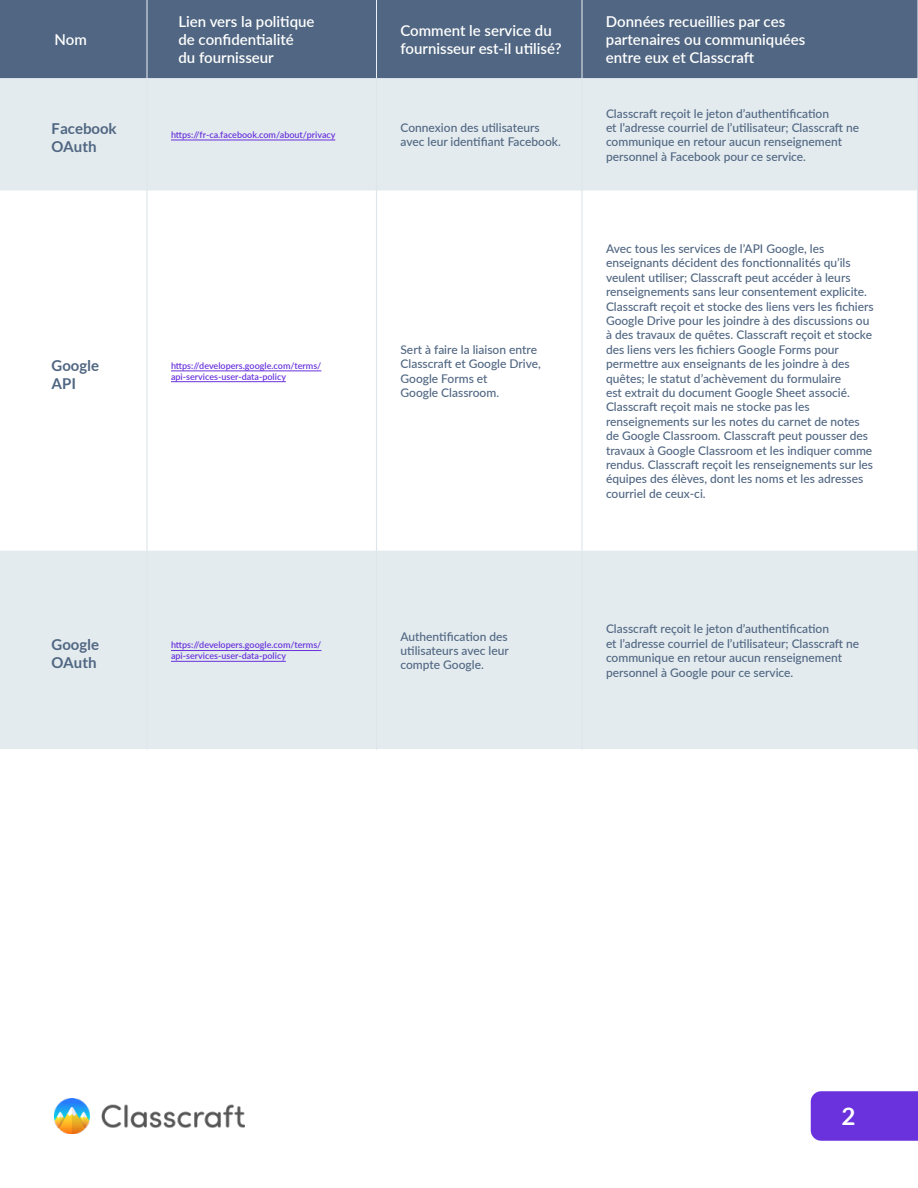
<style>
.page{position:relative;width:918px;height:1188px;background:#fff}
.page>*{position:absolute;margin:0;border:0;box-sizing:border-box;transform-origin:0 0}
.t1{font:700 24px "Lato";color:#fff}
.t2{font:600 15px/18px "Lato";color:#fff}
.t3{font:700 15px/18px "Lato";color:#506682}
.t4{font:500 12px/14.4px "Lato";color:#506682}
.t5{font:600 9px/10.8px "Lato";color:#6932dc}
</style>
<div class="page">
<div style="left:811px;top:1091px;width:107px;height:50px;background:#6932dc"></div>
<img style="left:54px;top:1098px;width:191px;height:36px">
<div style="left:0;top:0;width:918px;height:748px;background:#e3ebee"></div>
<div style="left:0;top:0;width:917px;height:78px;background:#506682"></div>
<div style="left:0;top:190px;width:917px;height:361px;background:#fff"></div>
<hr style="left:581px;top:78px;width:2px;height:112px;background:#dce6ea">
<hr style="left:917px;top:78px;width:1px;height:112px;background:#dce6ea">
<hr style="left:581px;top:191px;width:2px;height:360px;background:#dce6ea">
<hr style="left:917px;top:191px;width:1px;height:360px;background:#dce6ea">
<hr style="left:581px;top:551px;width:2px;height:199px;background:#dce6ea">
<hr style="left:917px;top:551px;width:1px;height:199px;background:#dce6ea">
<hr style="left:376px;top:78px;width:1px;height:112px;background:#dce6ea">
<hr style="left:376px;top:191px;width:1px;height:360px;background:#dce6ea">
<hr style="left:376px;top:551px;width:1px;height:199px;background:#dce6ea">
<hr style="left:146px;top:78px;width:2px;height:112px;background:#dce6ea">
<hr style="left:146px;top:191px;width:2px;height:360px;background:#dce6ea">
<hr style="left:146px;top:551px;width:2px;height:199px;background:#dce6ea">
<hr style="left:582px;top:0;width:1px;height:78px;background:#eaf0f3">
<hr style="left:376px;top:0;width:1px;height:78px;background:#eaf0f3">
<hr style="left:147px;top:0;width:1px;height:78px;background:#eaf0f3">
<hr style="left:171px;top:140px;width:164px;height:1px;background:#6932dc">
<hr style="left:171px;top:371px;width:150px;height:1px;background:#6932dc">
<hr style="left:171px;top:381px;width:115px;height:1px;background:#6932dc">
<hr style="left:171px;top:650px;width:150px;height:1px;background:#6932dc">
<hr style="left:171px;top:661px;width:115px;height:1px;background:#6932dc">
<p class="t2" style="left:55px;top:30px;width:34px">Nom</p>
<p class="t2" style="left:178px;top:12px;width:138px">Lien vers la politique de confidentialité<br>du fournisseur</p>
<p class="t2" style="left:400px;top:21px;width:162px">Comment le service du fournisseur est-il utilisé?</p>
<p class="t2" style="left:606px;top:12px;width:201px">Données recueillies par ces partenaires ou communiquées entre eux et Classcraft</p>
<p class="t3" style="left:52px;top:120px;width:67px">Facebook<br>OAuth</p>
<p class="t5" style="left:171px;top:129px;width:166px">https://fr-ca.facebook.com/about/privacy</p>
<p class="t4" style="left:400px;top:120px;width:162px">Connexion des utilisateurs avec leur identifiant Facebook.</p>
<p class="t3" style="left:52px;top:356px;width:49px">Google<br>API</p>
<p class="t5" style="left:171px;top:360px;width:152px">https://developers.google.com/terms/ api-services-user-data-policy</p>
<p class="t4" style="left:400px;top:342px;width:142px">Sert à faire la liaison entre<br>Classcraft et Google Drive,<br>Google Forms et<br>Google Classroom.</p>
<p class="t4" style="left:606px;top:105px;width:255px">Classcraft reçoit le jeton d’authentification<br>et l’adresse courriel de l’utilisateur; Classcraft ne communique en retour aucun renseignement personnel à Facebook pour ce service.</p>
<p class="t4" style="left:606px;top:241px;width:269px">Avec tous les services de l’API Google, les enseignants décident des fonctionnalités qu’ils veulent utiliser; Classcraft peut accéder à leurs renseignements sans leur consentement explicite.<br>Classcraft reçoit et stocke des liens vers les fichiers Google Drive pour les joindre à des discussions ou à des travaux de quêtes. Classcraft reçoit et stocke des liens vers les fichiers Google Forms pour permettre aux enseignants de les joindre à des quêtes; le statut d’achèvement du formulaire<br>est extrait du document Google Sheet associé.<br>Classcraft reçoit mais ne stocke pas les renseignements sur les notes du carnet de notes de Google Classroom. Classcraft peut pousser des travaux à Google Classroom et les indiquer comme rendus. Classcraft reçoit les renseignements sur les équipes des élèves, dont les noms et les adresses courriel de ceux-ci.</p>
<p class="t3" style="left:52px;top:636px;width:49px">Google<br>OAuth</p>
<p class="t5" style="left:171px;top:639px;width:152px">https://developers.google.com/terms/ api-services-user-data-policy</p>
<p class="t4" style="left:400px;top:629px;width:110px;text-align:justify">Authentification des utilisateurs avec leur compte Google.</p>
<p class="t4" style="left:606px;top:621px;width:255px">Classcraft reçoit le jeton d’authentification<br>et l’adresse courriel de l’utilisateur; Classcraft ne communique en retour aucun renseignement personnel à Google pour ce service.</p>
<h1 class="t1" style="left:842px;top:1103px;width:15px">2</h1>
</div>
